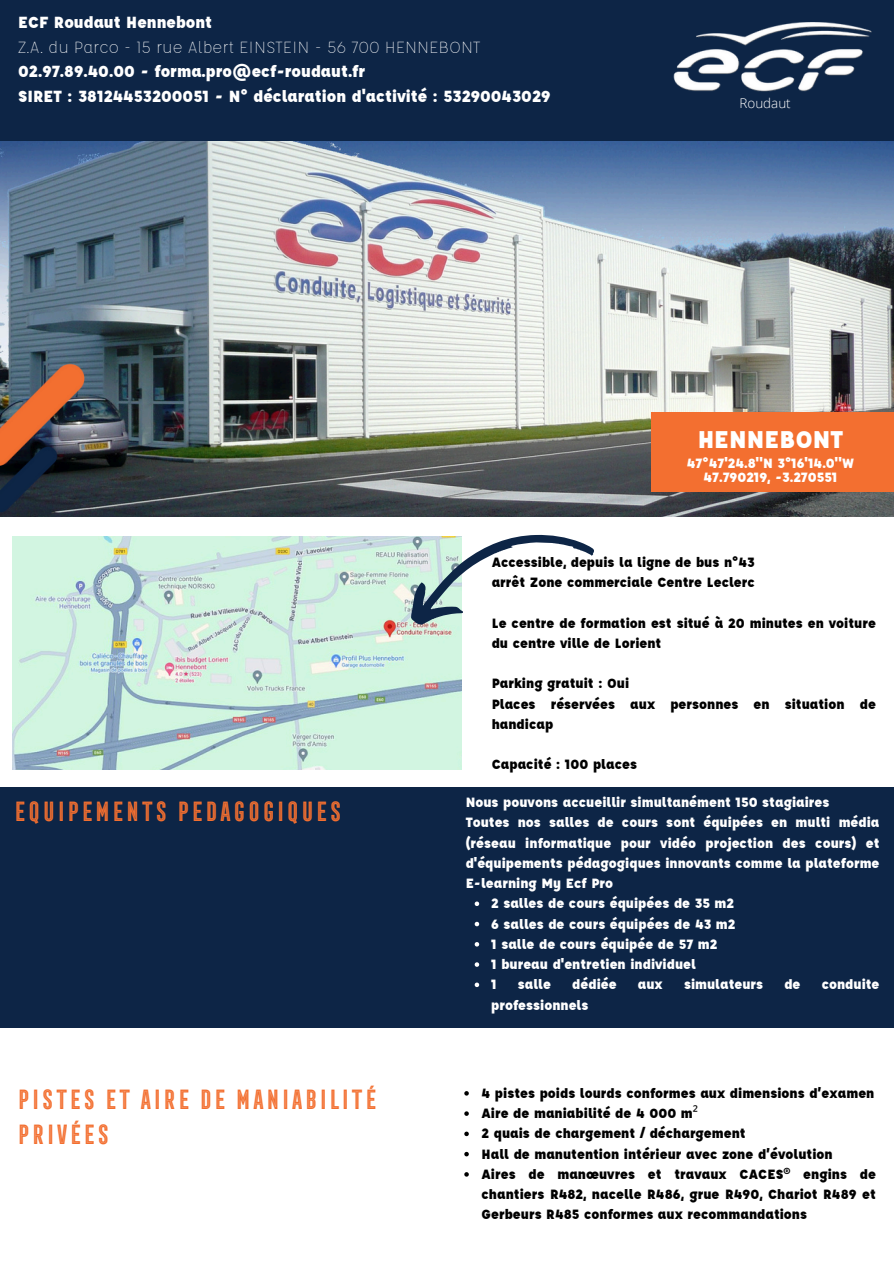
<style>
.page{position:relative;width:894px;height:1264px;background:#fff}
.page>*{position:absolute;margin:0;border:0;box-sizing:border-box;transform-origin:0 0}
.t1{font:900 27px "Affogato";color:#fff}
.t2{font:25.5px/34.8px "Frontage Condensed Inline";color:#f36f30}
.t3{font:900 18px/24.8px "Affogato";color:#fff}
.t4{font:900 15px/20.2px "Affogato";color:#000}
.t5{font:900 15px/20.2px "Affogato";color:#fff;text-align:center}
.t6{font:300 13.35px "Open Sans";color:#fff}
.s1{font-weight:300}
.s2{font-family:"Noto Sans";font-weight:400}
</style>
<div class="page">
<img style="left:0;top:141px;width:893px;height:375px">
<div style="left:650px;top:412px;width:243px;height:79px;background:#f36f30"></div>
<img style="left:0;top:314px;width:135px;height:202px">
<img style="left:0;top:414px;width:89px;height:130px">
<div style="left:0;top:0;width:893px;height:141px;background:#0d2546"></div>
<img style="left:673px;top:23px;width:199px;height:69px">
<div style="left:0;top:787px;width:893px;height:240px;background:#0d2546"></div>
<img style="left:13px;top:536px;width:449px;height:233px">
<svg style="left:474px;top:901px;width:5px;height:5px"></svg>
<svg style="left:474px;top:921px;width:5px;height:5px"></svg>
<svg style="left:474px;top:942px;width:5px;height:4px"></svg>
<svg style="left:474px;top:962px;width:5px;height:4px"></svg>
<svg style="left:474px;top:982px;width:5px;height:5px"></svg>
<svg style="left:464px;top:1091px;width:4px;height:4px"></svg>
<svg style="left:464px;top:1111px;width:4px;height:4px"></svg>
<svg style="left:464px;top:1131px;width:4px;height:5px"></svg>
<svg style="left:464px;top:1151px;width:4px;height:5px"></svg>
<svg style="left:464px;top:1172px;width:4px;height:4px"></svg>
<svg style="left:395px;top:504px;width:201px;height:134px"></svg>
<h4 class="t3" style="left:18px;top:9px;width:533px">ECF Roudaut Hennebont<br><span class="s1">Z.A. du Parco - 15 rue Albert EINSTEIN - 56 700 HENNEBONT </span>02.97.89.40.00 - forma.pro@ecf-roudaut.fr<br>SIRET : 38124453200051 - N° déclaration d'activité : 53290043029</h4>
<p class="t6" style="left:739px;top:94px;width:53px">Roudaut</p>
<p class="t1" style="left:697px;top:421px;width:147px">HENNEBONT</p>
<p class="t5" style="left:686px;top:455px;width:169px;line-height:14.7px">47°47'24.8"N 3°16'14.0"W<br>47.790219, -3.270551</p>
<p class="t4" style="left:491px;top:551px;width:264px">Accessible, depuis la ligne de bus n°43 arrêt Zone commerciale Centre Leclerc</p>
<p class="t4" style="left:491px;top:612px;width:385px">Le centre de formation est situé à 20 minutes en voiture du centre ville de Lorient</p>
<h5 class="t4" style="left:491px;top:672px;width:385px">Parking gratuit : Oui<br>Places réservées aux personnes en situation de handicap</h5>
<h5 class="t4" style="left:491px;top:753px;width:147px">Capacité : 100 places</h5>
<h5 class="t2" style="left:13px;top:793px;width:331px">EQUIPEMENTS PEDAGOGIQUES</h5>
<h5 class="t5" style="left:465px;top:791px;width:415px;text-align:left">Nous pouvons accueillir simultanément 150 stagiaires<br>Toutes nos salles de cours sont équipées en multi média (réseau informatique pour vidéo projection des cours) et d'équipements pédagogiques innovants comme la plateforme E-learning My Ecf Pro</h5>
<h1 class="t5" style="left:491px;top:892px;width:244px">2 salles de cours équipées de 35 m2</h1>
<h5 class="t5" style="left:491px;top:912px;width:246px">6 salles de cours équipées de 43 m2</h5>
<p class="t5" style="left:491px;top:933px;width:227px">1 salle de cours équipée de 57 m2</p>
<p class="t5" style="left:491px;top:953px;width:206px">1 bureau d'entretien individuel</p>
<p class="t5" style="left:491px;top:973px;width:7px">1</p>
<p class="t5" style="left:517px;top:973px;width:35px">salle</p>
<p class="t5" style="left:572px;top:973px;width:46px">dédiée</p>
<p class="t5" style="left:637px;top:973px;width:26px">aux</p>
<p class="t5" style="left:683px;top:973px;width:81px">simulateurs</p>
<p class="t5" style="left:784px;top:973px;width:18px">de</p>
<p class="t5" style="left:821px;top:973px;width:59px">conduite</p>
<p class="t5" style="left:491px;top:993px;width:99px">professionnels</p>
<p class="t2" style="left:16px;top:1082px;width:362px">PISTES ET AIRE DE MANIABILITÉ<br>PRIVÉES</p>
<p class="t4" style="left:481px;top:1082px;width:394px">4 pistes poids lourds conformes aux dimensions d’examen</p>
<h2 class="t4" style="left:481px;top:1102px;width:218px">Aire de maniabilité de 4 000 m<span class="s2">²</span></h2>
<p class="t4" style="left:481px;top:1122px;width:265px">2 quais de chargement / déchargement</p>
<p class="t4" style="left:481px;top:1142px;width:352px">Hall de manutention intérieur avec zone d’évolution</p>
<p class="t4" style="left:481px;top:1163px;width:396px;text-align:justify">Aires de manœuvres et travaux CACES® engins de chantiers R482, nacelle R486, grue R490, Chariot R489 et Gerbeurs R485 conformes aux recommandations</p>
</div>
